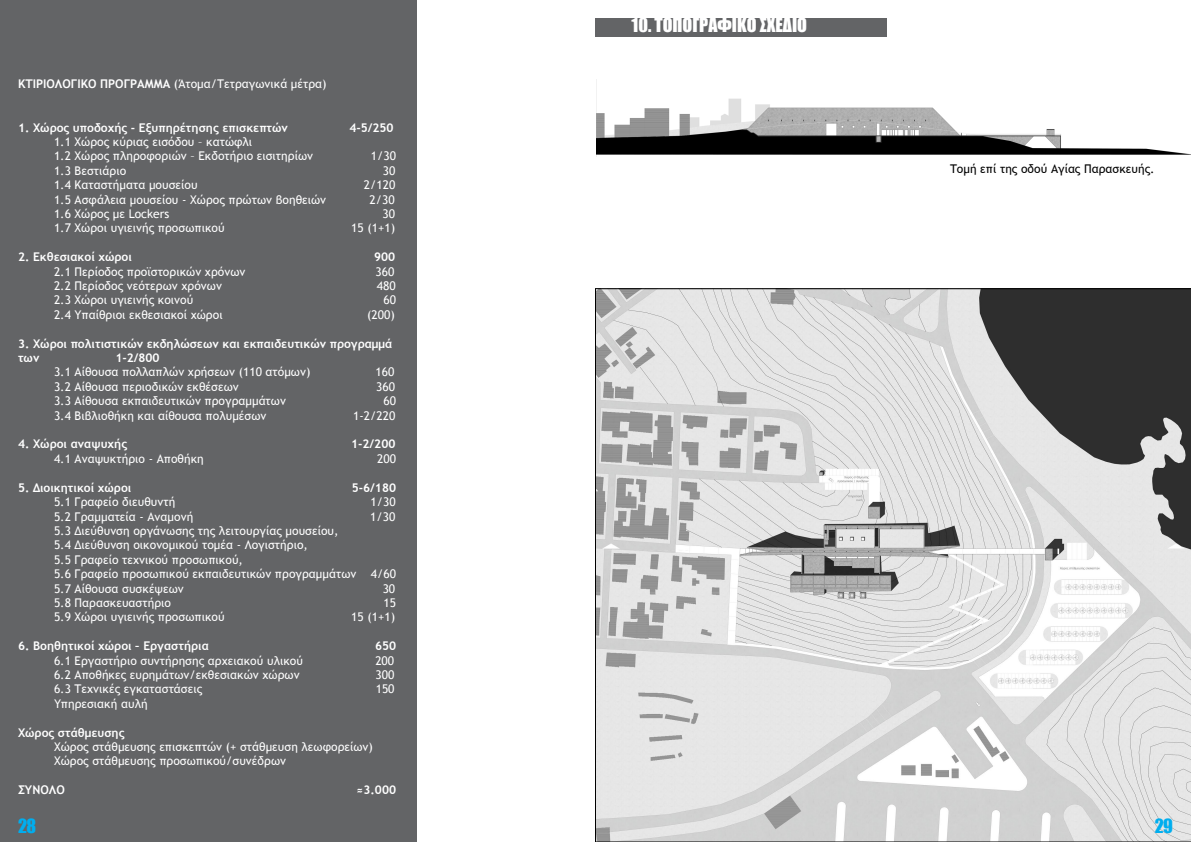
<style>
.page{position:relative;width:1191px;height:842px;background:#fff}
.page>*{position:absolute;margin:0;border:0;box-sizing:border-box;transform-origin:0 0}
.t1{font:18px "Impact";color:#fff}
.t2{font:18px "Impact";color:#00aeef}
.t3{font:12px/14.4px "Trebuchet MS";color:#fff}
.t4{font:700 12px/14.4px "Trebuchet MS";color:#fff}
.t5{font:12px "Trebuchet MS";color:#000}
.s1{font-weight:700}
</style>
<div class="page">
<svg style="left:595px;top:288px;width:596px;height:554px;background:#c9c9c9"></svg>
<div style="left:0;top:1px;width:417px;height:841px;background:#636466"></div>
<div style="left:595px;top:18px;width:292px;height:18px;background:#636466"></div>
<img style="left:596px;top:80px;width:595px;height:76px">
<p class="t3" style="left:18px;top:77px;width:310px"><span class="s1">ΚΤΙΡΙΟΛΟΓΙΚΟ ΠΡΟΓΡΑΜΜΑ</span> (Άτομα/Τετραγωνικά μέτρα)</p>
<p class="t4" style="left:18px;top:120px;width:271px">1. Χώρος υποδοχής - Εξυπηρέτησης επισκεπτών</p>
<p class="t4" style="left:349px;top:120px;width:46px">4-5/250</p>
<p class="t3" style="left:54px;top:135px;width:261px">1.1 Χώρος κύριας εισόδου – κατώφλι<br>1.2 Χώρος πληροφοριών – Εκδοτήριο εισιτηρίων</p>
<p class="t3" style="left:371px;top:149px;width:27px">1/30</p>
<p class="t3" style="left:54px;top:164px;width:74px">1.3 Βεστιάριο</p>
<p class="t3" style="left:383px;top:164px;width:14px">30</p>
<p class="t3" style="left:54px;top:178px;width:145px">1.4 Καταστήματα μουσείου</p>
<p class="t3" style="left:364px;top:178px;width:33px">2/120</p>
<p class="t3" style="left:54px;top:192px;width:274px">1.5 Ασφάλεια μουσείου - Χώρος πρώτων βοηθειών</p>
<p class="t3" style="left:369px;top:192px;width:27px">2/30</p>
<p class="t3" style="left:54px;top:207px;width:117px">1.6 Χώρος με Lockers</p>
<p class="t3" style="left:382px;top:207px;width:14px">30</p>
<p class="t3" style="left:54px;top:221px;width:172px">1.7 Χώροι υγιεινής προσωπικού</p>
<p class="t3" style="left:351px;top:221px;width:45px">15 (1+1)</p>
<p class="t4" style="left:18px;top:250px;width:115px">2. Εκθεσιακοί χώροι</p>
<p class="t4" style="left:374px;top:250px;width:23px">900</p>
<p class="t3" style="left:54px;top:264px;width:193px">2.1 Περίοδος προϊστορικών χρόνων</p>
<p class="t3" style="left:376px;top:264px;width:20px">360</p>
<p class="t3" style="left:54px;top:279px;width:169px">2.2 Περίοδος νεότερων χρόνων</p>
<p class="t3" style="left:377px;top:279px;width:20px">480</p>
<p class="t3" style="left:54px;top:293px;width:141px">2.3 Χώροι υγιεινής κοινού</p>
<p class="t3" style="left:383px;top:293px;width:14px">60</p>
<p class="t3" style="left:54px;top:308px;width:170px">2.4 Υπαίθριοι εκθεσιακοί χώροι</p>
<p class="t3" style="left:367px;top:308px;width:29px">(200)</p>
<p class="t4" style="left:18px;top:336px;width:376px">3. Χώροι πολιτιστικών εκδηλώσεων και εκπαιδευτικών προγραμμά των</p>
<p class="t4" style="left:115px;top:351px;width:46px">1-2/800</p>
<p class="t3" style="left:54px;top:365px;width:258px">3.1 Αίθουσα πολλαπλών χρήσεων (110 ατόμων)</p>
<p class="t3" style="left:375px;top:365px;width:20px">160</p>
<p class="t3" style="left:54px;top:380px;width:186px">3.2 Αίθουσα περιοδικών εκθέσεων</p>
<p class="t3" style="left:376px;top:380px;width:20px">360</p>
<p class="t3" style="left:54px;top:394px;width:233px">3.3 Αίθουσα εκπαιδευτικών προγραμμάτων</p>
<p class="t3" style="left:383px;top:394px;width:14px">60</p>
<p class="t3" style="left:54px;top:408px;width:214px">3.4 Βιβλιοθήκη και αίθουσα πολυμέσων</p>
<p class="t3" style="left:353px;top:408px;width:44px">1-2/220</p>
<p class="t4" style="left:18px;top:437px;width:111px">4. Χώροι αναψυχής</p>
<p class="t4" style="left:351px;top:437px;width:46px">1-2/200</p>
<p class="t3" style="left:54px;top:452px;width:151px">4.1 Αναψυκτήριο - Αποθήκη</p>
<p class="t3" style="left:377px;top:452px;width:20px">200</p>
<p class="t4" style="left:18px;top:480px;width:115px">5. Διοικητικοί χώροι</p>
<p class="t4" style="left:352px;top:480px;width:46px">5-6/180</p>
<p class="t3" style="left:54px;top:495px;width:123px">5.1 Γραφείο διευθυντή</p>
<p class="t3" style="left:370px;top:495px;width:27px">1/30</p>
<p class="t3" style="left:54px;top:509px;width:141px">5.2 Γραμματεία - Αναμονή</p>
<p class="t3" style="left:370px;top:509px;width:27px">1/30</p>
<p class="t3" style="left:54px;top:524px;width:343px">5.3 Διεύθυνση οργάνωσης της λειτουργίας μουσείου,<br>5.4 Διεύθυνση οικονομικού τομέα - Λογιστήριο,<br>5.5 Γραφείο τεχνικού προσωπικού,<br>5.6 Γραφείο προσωπικού εκπαιδευτικών προγραμμάτων 4/60<br>5.7 Αίθουσα συσκέψεων</p>
<p class="t3" style="left:383px;top:581px;width:14px">30</p>
<p class="t3" style="left:54px;top:596px;width:119px">5.8 Παρασκευαστήριο</p>
<p class="t3" style="left:383px;top:596px;width:14px">15</p>
<p class="t3" style="left:54px;top:610px;width:172px">5.9 Χώροι υγιεινής προσωπικού</p>
<p class="t3" style="left:351px;top:610px;width:45px">15 (1+1)</p>
<p class="t4" style="left:18px;top:639px;width:192px">6. Βοηθητικοί χώροι – Εργαστήρια</p>
<p class="t4" style="left:375px;top:639px;width:23px">650</p>
<p class="t3" style="left:54px;top:653px;width:250px">6.1 Εργαστήριο συντήρησης αρχειακού υλικού</p>
<p class="t3" style="left:375px;top:653px;width:20px">200</p>
<p class="t3" style="left:54px;top:668px;width:247px">6.2 Αποθήκες ευρημάτων/εκθεσιακών χώρων</p>
<p class="t3" style="left:375px;top:668px;width:20px">300</p>
<p class="t3" style="left:54px;top:682px;width:150px">6.3 Τεχνικές εγκαταστάσεις</p>
<p class="t3" style="left:376px;top:682px;width:20px">150</p>
<p class="t3" style="left:54px;top:696px;width:95px">Υπηρεσιακή αυλή</p>
<p class="t4" style="left:18px;top:725px;width:108px">Χώρος στάθμευσης</p>
<p class="t3" style="left:54px;top:740px;width:320px">Χώρος στάθμευσης επισκεπτών (+ στάθμευση λεωφορείων)<br>Χώρος στάθμευσης προσωπικού/συνέδρων</p>
<p class="t4" style="left:18px;top:783px;width:48px">ΣΥΝΟΛΟ</p>
<p class="t4" style="left:356px;top:783px;width:41px">≈3.000</p>
<h1 class="t1" style="left:631px;top:11px;width:177px">10. ΤΟΠΟΓΡΑΦΙΚΟ ΣΧΕΔΙΟ</h1>
<p class="t5" style="left:950px;top:162px;width:206px">Τομή επί της οδού Αγίας Παρασκευής.</p>
<h1 class="t2" style="left:18px;top:812px;width:19px">28</h1>
<h1 class="t2" style="left:1155px;top:812px;width:20px">29</h1>
</div>
